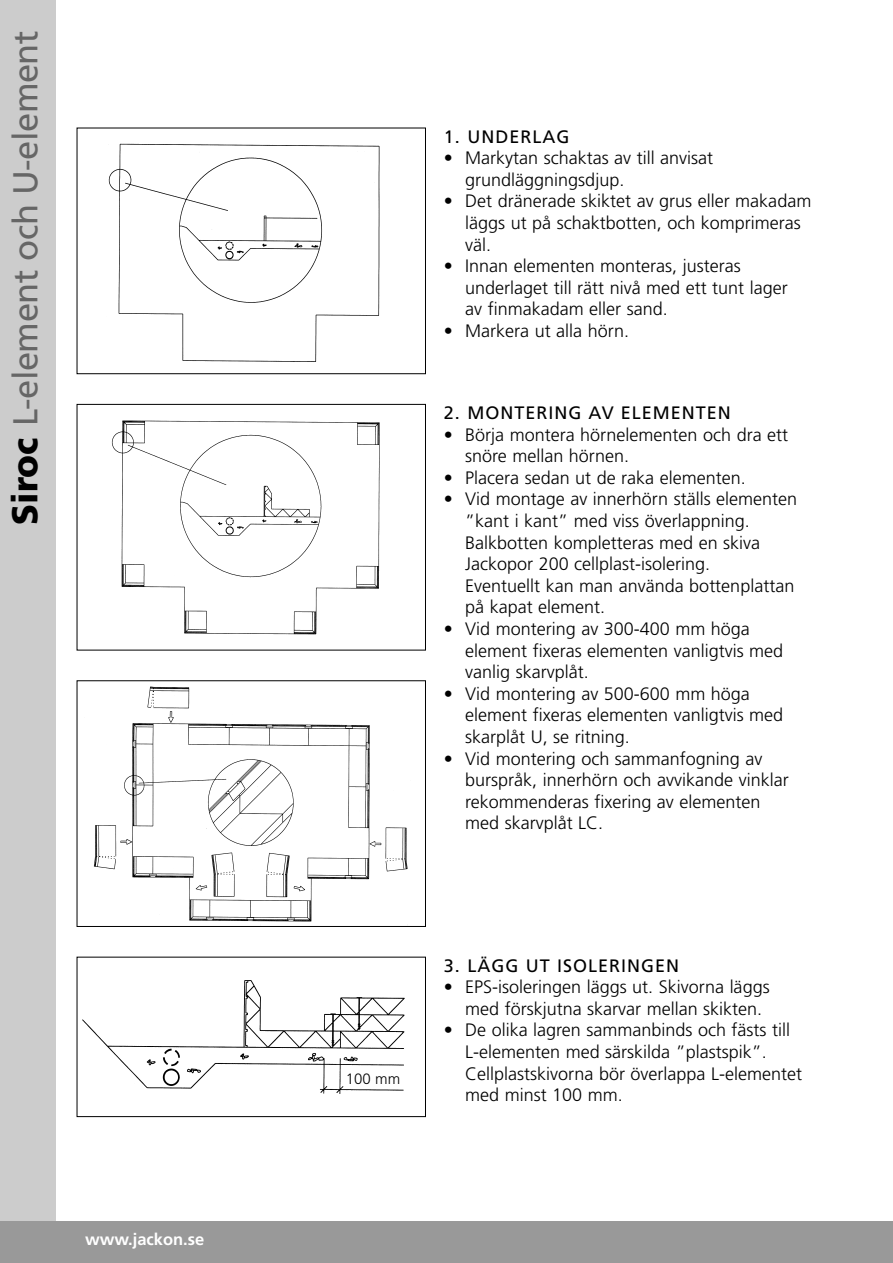
<style>
.page{position:relative;width:893px;height:1263px;background:#fff}
.page>*{position:absolute;margin:0;border:0;box-sizing:border-box;transform-origin:0 0}
.t1{font:34.5px "Frutiger";letter-spacing:-.015em;color:#666}
.t2{font:300 18px/21.6px "Frutiger";color:#000}
.t3{font:18px "Frutiger";letter-spacing:.055em;color:#000}
.t4{font:700 16.5px "Frutiger";color:#fff}
.t5{font:300 15px "Frutiger";color:#000}
.s1{font-weight:900;font-size:36px;color:#000}
</style>
<div class="page">
<img style="left:108px;top:143px;width:272px;height:219px">
<div style="left:77px;top:128px;width:349px;height:246px;border:1px solid #000"></div>
<img style="left:111px;top:420px;width:269px;height:215px">
<div style="left:77px;top:404px;width:349px;height:247px;border:1px solid #000"></div>
<img style="left:93px;top:686px;width:315px;height:236px">
<div style="left:77px;top:680px;width:349px;height:247px;border:1px solid #000"></div>
<img style="left:82px;top:980px;width:323px;height:114px">
<div style="left:77px;top:957px;width:349px;height:160px;border:1px solid #000"></div>
<div style="left:0;top:0;width:55px;height:1263px;background:#ccc"></div>
<div style="left:0;top:1221px;width:892px;height:42px;background:#999"></div>
<h1 class="t1" style="left:12px;top:525px;width:495px;rotate:-90deg"><span class="s1">Siroc</span> L-element och U-element</h1>
<p class="t4" style="left:85px;top:1233px;width:121px">www.jackon.se</p>
<p class="t3" style="left:444px;top:129px;width:127px">1. UNDERLAG</p>
<p class="t2" style="left:465px;top:148px;width:249px;text-indent:-21px">• Markytan schaktas av till anvisat grundläggningsdjup.</p>
<p class="t2" style="left:465px;top:192px;width:347px;text-indent:-21px">• Det dränerade skiktet av grus eller makadam läggs ut på schaktbotten, och komprimeras väl.</p>
<p class="t2" style="left:465px;top:256px;width:324px;text-indent:-21px">• Innan elementen monteras, justeras underlaget till rätt nivå med ett tunt lager av finmakadam eller sand.</p>
<p class="t2" style="left:444px;top:321px;width:187px">• Markera ut alla hörn.</p>
<p class="t3" style="left:444px;top:405px;width:288px">2. MONTERING AV ELEMENTEN</p>
<p class="t2" style="left:465px;top:425px;width:324px;text-indent:-21px">• Börja montera hörnelementen och dra ett snöre mellan hörnen.</p>
<p class="t2" style="left:444px;top:468px;width:303px">• Placera sedan ut de raka elementen.</p>
<p class="t2" style="left:465px;top:490px;width:333px;text-indent:-21px">• Vid montage av innerhörn ställs elementen ”kant i kant” med viss överlappning.<br>Balkbotten kompletteras med en skiva Jackopor 200 cellplast-isolering.<br>Eventuellt kan man använda bottenplattan på kapat element.</p>
<p class="t2" style="left:465px;top:619px;width:319px;text-indent:-21px">• Vid montering av 300-400 mm höga element fixeras elementen vanligtvis med vanlig skarvplåt.</p>
<p class="t2" style="left:465px;top:684px;width:319px;text-indent:-21px">• Vid montering av 500-600 mm höga element fixeras elementen vanligtvis med skarplåt U, se ritning.</p>
<p class="t2" style="left:465px;top:749px;width:325px;text-indent:-21px">• Vid montering och sammanfogning av burspråk, innerhörn och avvikande vinklar rekommenderas fixering av elementen med skarvplåt LC.</p>
<p class="t5" style="left:345px;top:1072px;width:56px">100 mm</p>
<p class="t3" style="left:444px;top:958px;width:237px">3. LÄGG UT ISOLERINGEN</p>
<p class="t2" style="left:465px;top:978px;width:306px;text-indent:-21px">• EPS-isoleringen läggs ut. Skivorna läggs med förskjutna skarvar mellan skikten.</p>
<p class="t2" style="left:465px;top:1021px;width:338px;text-indent:-21px">• De olika lagren sammanbinds och fästs till L-elementen med särskilda ”plastspik”.<br>Cellplastskivorna bör överlappa L-elementet med minst 100 mm.</p>
</div>
